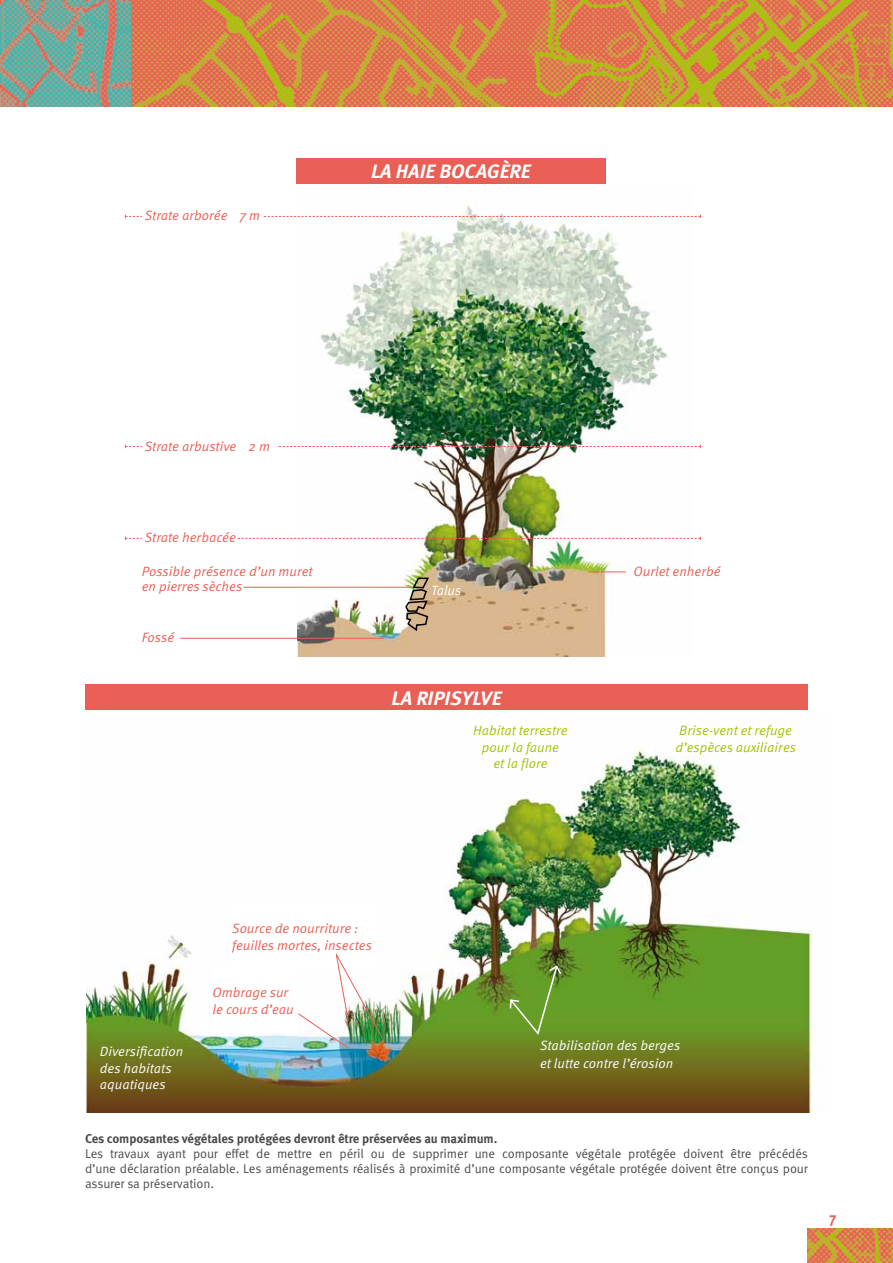
<style>
.page{position:relative;width:893px;height:1263px;background:#fff}
.page>*{position:absolute;margin:0;border:0;box-sizing:border-box;transform-origin:0 0}
.t1{font:italic 700 19.5px "Meta Pro";color:#fff}
.t2{font:700 15px "Meta OT";color:#e95f55}
.t3{font:13.5px/16.5px "Meta OT Norm Ita";color:#e95f55}
.t4{font:13.5px/16.5px "Meta OT Norm Ita";color:#fff}
.t5{font:13.5px/16.5px "Meta OT Norm Ita";color:#a4c400;text-align:center}
.t6{font:12.75px/15px "Meta OT Norm";letter-spacing:-.01em;color:#4b4b4d;text-align:justify}
.t7{font:700 12.75px "Meta OT";letter-spacing:-.015em;color:#4b4b4d}
</style>
<div class="page">
<img style="left:130px;top:0;width:763px;height:106px">
<img style="left:0;top:0;width:130px;height:106px">
<img style="left:808px;top:1229px;width:85px;height:34px">
<img style="left:298px;top:205px;width:370px;height:451px">
<img style="left:86px;top:748px;width:727px;height:364px">
<svg style="left:125px;top:215px;width:576px;height:3px"></svg>
<svg style="left:125px;top:445px;width:576px;height:3px"></svg>
<svg style="left:125px;top:537px;width:576px;height:3px"></svg>
<hr style="left:180px;top:638px;width:204px;height:1px;background:#e95f55">
<hr style="left:244px;top:587px;width:168px;height:1px;background:#e95f55">
<hr style="left:588px;top:571px;width:38px;height:1px;background:#e95f55">
<svg style="left:404px;top:576px;width:26px;height:56px"></svg>
<div style="left:142px;top:528px;width:94px;height:19px;background:#fff"></div>
<div style="left:213px;top:967px;width:85px;height:66px;background:#fff"></div>
<div style="left:232px;top:903px;width:145px;height:66px;background:#fff"></div>
<div style="left:142px;top:440px;width:134px;height:12px;background:#fff"></div>
<div style="left:142px;top:208px;width:122px;height:13px;background:#fff"></div>
<svg style="left:509px;top:964px;width:53px;height:72px;background:#6d9f32"></svg>
<img style="left:297px;top:950px;width:86px;height:99px">
<div style="left:296px;top:158px;width:309px;height:26px;background:#e95f55"></div>
<div style="left:85px;top:685px;width:723px;height:25px;background:#e95f55"></div>
<p class="t3" style="left:145px;top:207px;width:117px">Strate arborée 7 m</p>
<h1 class="t1" style="left:371px;top:156px;width:151px">LA HAIE BOCA GÈRE</h1>
<p class="t3" style="left:145px;top:438px;width:127px">Strate arbustive 2 m</p>
<p class="t3" style="left:145px;top:530px;width:93px">Strate herbacée</p>
<p class="t3" style="left:142px;top:564px;width:172px;line-height:15px">Possible présence d’un muret en pierres sèches</p>
<p class="t3" style="left:634px;top:563px;width:89px">Ourlet enherbé</p>
<p class="t4" style="left:431px;top:583px;width:32px">Talus</p>
<p class="t3" style="left:142px;top:630px;width:34px">Fossé</p>
<h1 class="t1" style="left:392px;top:683px;width:35px">LA RIPI</h1>
<h1 class="t1" style="left:450px;top:683px;width:53px">SYLVE</h1>
<p class="t5" style="left:473px;top:722px;width:96px">Habitat terrestre pour la faune<br>et la flore</p>
<p class="t5" style="left:675px;top:722px;width:122px;text-align:left">Brise-vent et refuge d’espèces auxiliaires</p>
<p class="t3" style="left:232px;top:920px;width:141px">Source de nourriture : feuilles mortes, insectes</p>
<p class="t4" style="left:100px;top:1043px;width:85px">Diversification des habitats aquatiques</p>
<p class="t3" style="left:213px;top:984px;width:83px">Ombrage sur le cours d’eau</p>
<p class="t4" style="left:540px;top:1036px;width:142px;line-height:18px">Stabilisation des berges et lutte contre l’érosion</p>
<p class="t7" style="left:85px;top:1130px;width:414px">Ces composantes végétales protégées devront être préservées au maximum.</p>
<p class="t6" style="left:85px;top:1146px;width:724px">Les travaux ayant pour effet de mettre en péril ou de supprimer une composante végétale protégée doivent être précédés d’une déclaration préalable. Les aménagements réalisés à proximité d’une composante végétale protégée doivent être conçus pour assurer sa préservation.</p>
<p class="t2" style="left:829px;top:1208px;width:9px">7</p>
</div>
